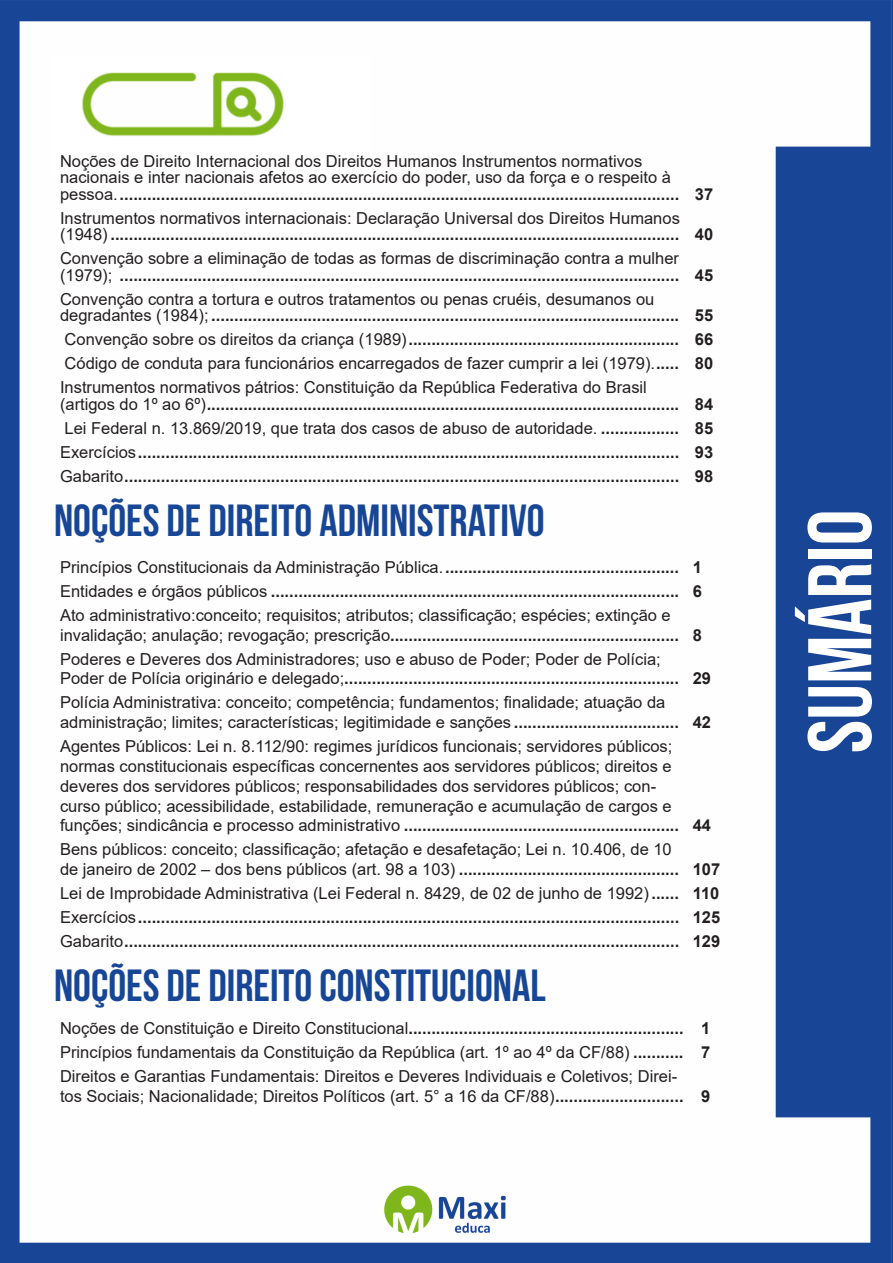
<style>
.page{position:relative;width:893px;height:1263px;background:#fff}
.page>*{position:absolute;margin:0;border:0;box-sizing:border-box;transform-origin:0 0}
.t1{font:700 90px "Bebas Neue";color:#fff}
.t2{font:700 45px "Bebas Neue";color:#184696}
.ALTERNATIVAS{font:16.5px/19.8px "Arial";color:#231f20}
.ALTERNATIVAS-2{font:700 16.5px/16.5px "Arial";color:#231f20}
.s1{font-weight:700}
.s2{font-weight:400}
</style>
<div class="page">
<img style="left:0;top:0;width:893px;height:1263px">
<div style="left:53px;top:55px;width:317px;height:121px;background:#fff"></div>
<img style="left:82px;top:72px;width:201px;height:64px">
<p class="ALTERNATIVAS" style="left:60px;top:153px;width:621px;line-height:16.5px">Noções de Direito Internacional dos Direitos Humanos Instrumentos normativos nacionais e inter nacionais afetos ao exercício do poder, uso da força e o respeito à pessoa.<span class="s1">..........................................................................................................................</span></p>
<p class="ALTERNATIVAS-2" style="left:60px;top:210px;width:621px"><span class="s2">Instrumentos normativos internacionais: Declaração Universal dos Direitos Humanos (1948)</span> ............................................................................................................................</p>
<p class="ALTERNATIVAS-2" style="left:60px;top:250px;width:621px"><span class="s2">Convenção sobre a eliminação de todas as formas de discriminação contra a mulher (1979);</span> ..........................................................................................................................</p>
<p class="ALTERNATIVAS-2" style="left:60px;top:291px;width:621px"><span class="s2">Convenção contra a tortura e outros tratamentos ou penas cruéis, desumanos ou degradantes (1984);</span> ......................................................................................................</p>
<p class="ALTERNATIVAS-2" style="left:695px;top:186px;width:20px">37</p>
<p class="ALTERNATIVAS-2" style="left:695px;top:226px;width:20px">40</p>
<p class="ALTERNATIVAS-2" style="left:695px;top:267px;width:20px">45</p>
<p class="ALTERNATIVAS-2" style="left:695px;top:308px;width:20px">55</p>
<p class="ALTERNATIVAS-2" style="left:65px;top:332px;width:616px"><span class="s2">Convenção sobre os direitos da criança (1989)</span>...........................................................</p>
<p class="ALTERNATIVAS-2" style="left:695px;top:332px;width:20px">66</p>
<p class="ALTERNATIVAS" style="left:65px;top:354px;width:616px">Código de conduta para funcionários encarregados de fazer cumprir a lei (1979).<span class="s1">.....</span></p>
<p class="ALTERNATIVAS-2" style="left:695px;top:356px;width:20px">80</p>
<p class="ALTERNATIVAS-2" style="left:60px;top:380px;width:621px"><span class="s2">Instrumentos normativos pátrios: Constituição da República Federativa do Brasil (artigos do 1º ao 6º)</span>.......................................................................................................</p>
<p class="ALTERNATIVAS-2" style="left:695px;top:396px;width:20px">84</p>
<p class="ALTERNATIVAS" style="left:65px;top:418px;width:616px">Lei Federal n. 13.869/2019, que trata dos casos de abuso de autoridade. <span class="s1">.................</span></p>
<p class="ALTERNATIVAS-2" style="left:695px;top:420px;width:20px">85</p>
<p class="ALTERNATIVAS-2" style="left:60px;top:444px;width:621px"><span class="s2">Exercícios</span>......................................................................................................................</p>
<p class="ALTERNATIVAS-2" style="left:695px;top:444px;width:20px">93</p>
<p class="ALTERNATIVAS-2" style="left:60px;top:468px;width:621px"><span class="s2">Gabarito</span>.........................................................................................................................</p>
<p class="ALTERNATIVAS-2" style="left:695px;top:468px;width:20px">98</p>
<p class="t2" style="left:54px;top:496px;width:492px">NOÇÕES DE DIREITO ADMINISTRATIVO</p>
<p class="ALTERNATIVAS-2" style="left:60px;top:559px;width:621px"><span class="s2">Princípios Constitucionais da Administração Pública.</span>...................................................</p>
<p class="ALTERNATIVAS-2" style="left:693px;top:559px;width:11px">1</p>
<p class="ALTERNATIVAS-2" style="left:60px;top:583px;width:621px"><span class="s2">Entidades e órgãos públicos</span> .........................................................................................</p>
<p class="ALTERNATIVAS-2" style="left:693px;top:583px;width:11px">6</p>
<p class="ALTERNATIVAS" style="left:60px;top:605px;width:621px">Ato administrativo:conceito; requisitos; atributos; classificação; espécies; extinção e invalidação; anulação; revogação; prescrição<span class="s1">...............................................................</span></p>
<p class="ALTERNATIVAS-2" style="left:693px;top:627px;width:11px">8</p>
<p class="ALTERNATIVAS" style="left:60px;top:649px;width:621px">Poderes e Deveres dos Administradores; uso e abuso de Poder; Poder de Polícia;<br>Poder de Polícia originário e delegado;<span class="s1">.........................................................................</span></p>
<p class="ALTERNATIVAS" style="left:60px;top:693px;width:620px">Polícia Administrativa: conceito; competência; fundamentos; finalidade; atuação da administração; limites; características; legitimidade e sanções <span class="s1">....................................</span></p>
<p class="ALTERNATIVAS" style="left:60px;top:736px;width:621px">Agentes Públicos: Lei n. 8.112/90: regimes jurídicos funcionais; servidores públicos; normas constitucionais específicas concernentes aos servidores públicos; direitos e deveres dos servidores públicos; responsabilidades dos servidores públicos; con&shy;curso público; acessibilidade, estabilidade, remuneração e acumulação de cargos e funções; sindicância e processo administrativo <span class="s1">............................................................</span></p>
<p class="ALTERNATIVAS" style="left:60px;top:840px;width:620px">Bens públicos: conceito; classificação; afetação e desafetação; Lei n. 10.406, de 10 de janeiro de 2002 – dos bens públicos (art. 98 a 103) <span class="s1">................................................</span></p>
<p class="ALTERNATIVAS-2" style="left:693px;top:670px;width:20px">29</p>
<p class="ALTERNATIVAS-2" style="left:693px;top:714px;width:20px">42</p>
<p class="ALTERNATIVAS-2" style="left:693px;top:818px;width:20px">44</p>
<p class="ALTERNATIVAS-2" style="left:693px;top:861px;width:29px">107</p>
<p class="ALTERNATIVAS" style="left:60px;top:883px;width:620px">Lei de Improbidade Administrativa (Lei Federal n. 8429, de 02 de junho de 1992)<span class="s1">......</span></p>
<p class="ALTERNATIVAS-2" style="left:693px;top:885px;width:28px">110</p>
<p class="ALTERNATIVAS-2" style="left:60px;top:909px;width:621px"><span class="s2">Exercícios</span>......................................................................................................................</p>
<p class="ALTERNATIVAS-2" style="left:693px;top:909px;width:29px">125</p>
<p class="ALTERNATIVAS-2" style="left:60px;top:933px;width:621px"><span class="s2">Gabarito</span>.........................................................................................................................</p>
<p class="ALTERNATIVAS-2" style="left:693px;top:933px;width:29px">129</p>
<p class="t2" style="left:54px;top:961px;width:493px">NOÇÕES DE DIREITO CONSTITUCIONAL</p>
<p class="ALTERNATIVAS-2" style="left:60px;top:1020px;width:625px"><span class="s2">Noções de Constituição e Direito Constitucional</span>............................................................</p>
<p class="ALTERNATIVAS-2" style="left:701px;top:1020px;width:11px">1</p>
<p class="ALTERNATIVAS" style="left:60px;top:1042px;width:625px">Princípios fundamentais da Constituição da República (art. 1º ao 4º da CF/88) <span class="s1">...........</span></p>
<p class="ALTERNATIVAS-2" style="left:701px;top:1044px;width:11px">7</p>
<p class="ALTERNATIVAS" style="left:60px;top:1066px;width:625px">Direitos e Garantias Fundamentais: Direitos e Deveres Individuais e Coletivos; Direi&shy;tos Sociais; Nacionalidade; Direitos Políticos (art. 5° a 16 da CF/88)<span class="s1">............................</span></p>
<p class="ALTERNATIVAS-2" style="left:701px;top:1088px;width:11px">9</p>
<h1 class="t1" style="left:791px;top:753px;width:245px;rotate:-90deg">SUMÁRIO</h1>
</div>
